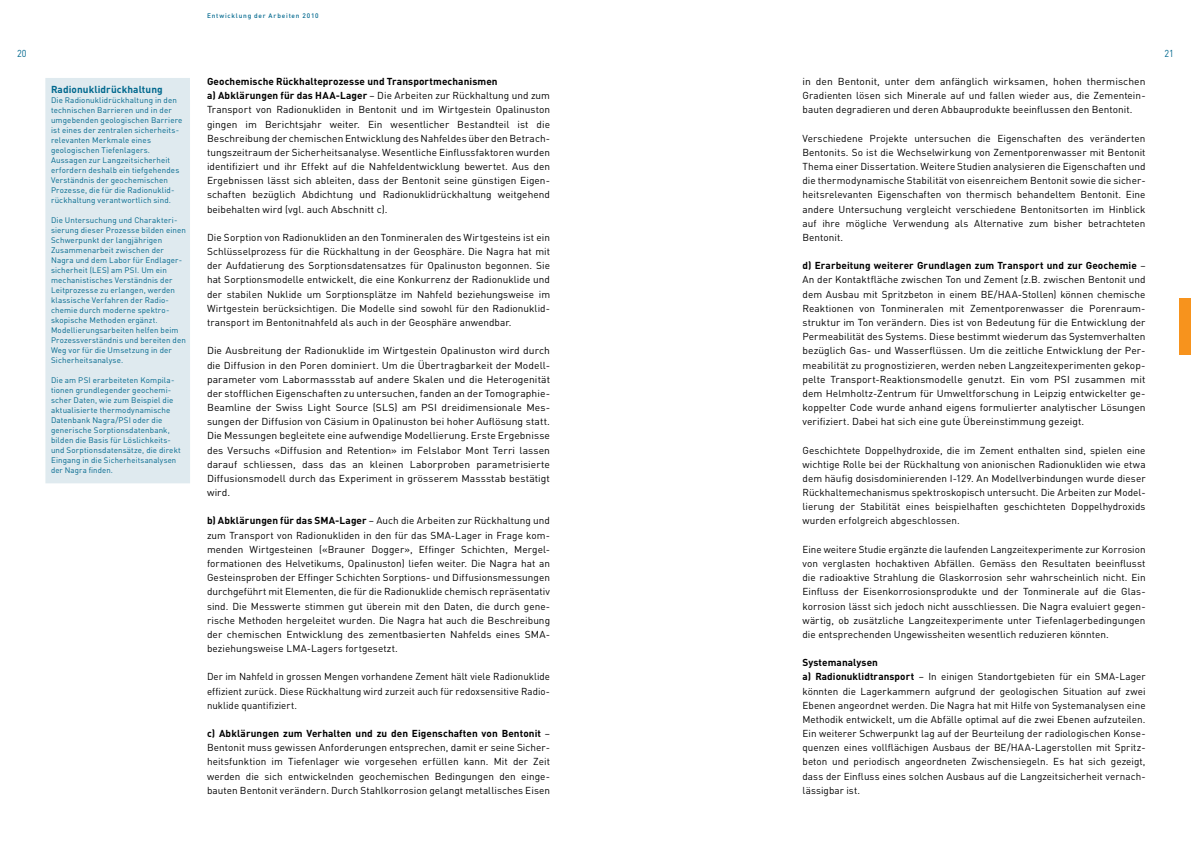
<style>
.page{position:relative;width:1191px;height:842px;background:#fff}
.page>*{position:absolute;margin:0;border:0;box-sizing:border-box;transform-origin:0 0}
.t1{font:10px/14.2px "FFDIN";letter-spacing:.005em;color:#000;text-align:justify}
.t2{font:700 10px "FFDIN";letter-spacing:.01em;color:#00688e}
.t3{font:10px "FFDIN";color:#00688e;scale:.9 1}
.t4{font:8px/10px "FFDIN";letter-spacing:.015em;color:#00688e}
.t5{font:500 6.5px "FFDIN";letter-spacing:.125em;color:#00688e}
.s1{font-weight:700}
</style>
<div class="page">
<div style="left:45px;top:78px;width:145px;height:405px;background:#dfeaef"></div>
<div style="left:1179px;top:298px;width:12px;height:56px;background:#f7931d"></div>
<p class="t5" style="left:207px;top:11px;width:113px">Entwicklung der Arbeiten 2010</p>
<p class="t3" style="left:17px;top:47px;width:12px">20</p>
<p class="t3" style="left:1164px;top:47px;width:12px">21</p>
<p class="t2" style="left:51px;top:83px;width:113px">Radionuklidrückhaltung</p>
<p class="t4" style="left:51px;top:95px;width:133px">Die Radionuklidrückhaltung in den technischen Barrieren und in der umgebenden geologischen Barriere ist eines der zentralen sicherheits&shy;relevanten Merkmale eines geologischen Tiefenlagers.<br>Aussagen zur Langzeitsicherheit erfordern deshalb ein tiefgehendes Verständnis der geochemischen Prozesse, die für die Radionuklid&shy;rückhaltung verantwortlich sind.</p>
<p class="t4" style="left:51px;top:215px;width:136px">Die Untersuchung und Charakteri&shy;sierung dieser Prozesse bilden einen<br>Schwerpunkt der langjährigen<br>Zusammenarbeit zwischen der<br>Nagra und dem Labor für Endlager&shy;sicherheit (LES) am PSI. Um ein mechanistisches Verständnis der<br>Leitprozesse zu erlangen, werden klassische Verfahren der Radio&shy;chemie durch moderne spektro&shy;skopische Methoden ergänzt.<br>Modellierungsarbeiten helfen beim<br>Prozessverständnis und bereiten den<br>Weg vor für die Umsetzung in der<br>Sicherheitsanalyse.</p>
<p class="t4" style="left:51px;top:375px;width:131px">Die am PSI erarbeiteten Kompila&shy;tionen grundlegender geochemi&shy;scher Daten, wie zum Beispiel die aktualisierte thermodynamische<br>Datenbank Nagra/PSI oder die generische Sorptionsdatenbank, bilden die Basis für Löslichkeits&shy;und Sorptionsdatensätze, die direkt<br>Eingang in die Sicherheitsanalysen der Nagra finden.</p>
<p class="t1" style="left:207px;top:74px;width:344px;text-align:left"><span class="s1">Geochemische Rückhalteprozesse und Transportmechanismen<br>a) Abklärungen für das HAA-Lager</span> – Die Arbeiten zur Rückhaltung und zum Transport von Radionukliden in Bentonit und im Wirtgestein Opalinuston gingen im Berichtsjahr weiter. Ein wesentlicher Bestandteil ist die Beschreibung der chemischen Entwicklung des Nahfeldes über den Betrach&shy;tungszeitraum der Sicherheitsanalyse. Wesentliche Einflussfaktoren wurden identifiziert und ihr Effekt auf die Nahfeldentwicklung bewertet. Aus den Ergebnissen lässt sich ableiten, dass der Bentonit seine günstigen Eigen&shy;schaften bezüglich Abdichtung und Radionuklidrückhaltung weitgehend beibehalten wird (vgl. auch Abschnitt c).</p>
<p class="t1" style="left:207px;top:230px;width:345px;text-align:left">Die Sorption von Radionukliden an den Tonmineralen des Wirtgesteins ist ein Schlüsselprozess für die Rückhaltung in der Geosphäre. Die Nagra hat mit der Aufdatierung des Sorptionsdatensatzes für Opalinuston begonnen. Sie hat Sorptionsmodelle entwickelt, die eine Konkurrenz der Radionuklide und der stabilen Nuklide um Sorptionsplätze im Nahfeld beziehungsweise im Wirtgestein berücksichtigen. Die Modelle sind sowohl für den Radionuklid&shy;transport im Bentonitnahfeld als auch in der Geosphäre anwendbar.</p>
<p class="t1" style="left:207px;top:344px;width:344px">Die Ausbreitung der Radionuklide im Wirtgestein Opalinuston wird durch die Diffusion in den Poren dominiert. Um die Übertragbarkeit der Modell&shy;parameter vom Labormassstab auf andere Skalen und die Heterogenität der stofflichen Eigenschaften zu untersuchen, fanden an der Tomographie-Beamline der Swiss Light Source (SLS) am PSI dreidimensionale Mes&shy;sungen der Diffusion von Cäsium in Opalinuston bei hoher Auflösung statt.<br>Die Messungen begleitete eine aufwendige Modellierung. Erste Ergebnisse des Versuchs «Diffusion and Retention» im Felslabor Mont Terri lassen darauf schliessen, dass das an kleinen Laborproben parametrisierte Diffusionsmodell durch das Experiment in grösserem Massstab bestätigt wird.</p>
<p class="t1" style="left:207px;top:514px;width:344px;text-align:left"><span class="s1">b) Abklärungen für das SMA-Lager</span> – Auch die Arbeiten zur Rückhaltung und zum Transport von Radionukliden in den für das SMA-Lager in Frage kom&shy;menden Wirtgesteinen («Brauner Dogger», Effinger Schichten, Mergel&shy;formationen des Helvetikums, Opalinuston) liefen weiter. Die Nagra hat an Gesteinsproben der Effinger Schichten Sorptions- und Diffusionsmessungen durchgeführt mit Elementen, die für die Radionuklide chemisch repräsentativ sind. Die Messwerte stimmen gut überein mit den Daten, die durch gene&shy;rische Methoden hergeleitet wurden. Die Nagra hat auch die Beschreibung der chemischen Entwicklung des zementbasierten Nahfelds eines SMA&shy;beziehungsweise LMA-Lagers fortgesetzt.</p>
<p class="t1" style="left:207px;top:669px;width:344px">Der im Nahfeld in grossen Mengen vorhandene Zement hält viele Radionuklide effizient zurück. Diese Rückhaltung wird zurzeit auch für redoxsensitive Radio&shy;nuklide quantifiziert.</p>
<p class="t1" style="left:207px;top:726px;width:344px"><span class="s1">c) Abklärungen zum Verhalten und zu den Eigenschaften von Bentonit</span> – Bentonit muss gewissen Anforderungen entsprechen, damit er seine Sicher&shy;heitsfunktion im Tiefenlager wie vorgesehen erfüllen kann. Mit der Zeit werden die sich entwickelnden geochemischen Bedingungen den einge&shy;bauten Bentonit verändern. Durch Stahlkorrosion gelangt metallisches Eisen</p>
<p class="t1" style="left:802px;top:74px;width:344px">in den Bentonit, unter dem anfänglich wirksamen, hohen thermischen Gradienten lösen sich Minerale auf und fallen wieder aus, die Zementein&shy;bauten degradieren und deren Abbauprodukte beeinflussen den Bentonit.</p>
<p class="t1" style="left:802px;top:131px;width:344px">Verschiedene Projekte untersuchen die Eigenschaften des veränderten Bentonits. So ist die Wechselwirkung von Zementporenwasser mit Bentonit Thema einer Dissertation. Weitere Studien analysieren die Eigenschaften und die thermodynamische Stabilität von eisenreichem Bentonit sowie die sicher&shy;heitsrelevanten Eigenschaften von thermisch behandeltem Bentonit. Eine andere Untersuchung vergleicht verschiedene Bentonitsorten im Hinblick auf ihre mögliche Verwendung als Alternative zum bisher betrachteten Bentonit.</p>
<p class="t1" style="left:802px;top:258px;width:345px"><span class="s1">d) Erarbeitung weiterer Grundlagen zum Transport und zur Geochemie</span> – An der Kontaktfläche zwischen Ton und Zement (z.B. zwischen Bentonit und dem Ausbau mit Spritzbeton in einem BE/HAA-Stollen) können chemische Reaktionen von Tonmineralen mit Zementporenwasser die Porenraum&shy;struktur im Ton verändern. Dies ist von Bedeutung für die Entwicklung der Permeabilität des Systems. Diese bestimmt wiederum das Systemverhalten bezüglich Gas- und Wasserflüssen. Um die zeitliche Entwicklung der Per&shy;meabilität zu prognostizieren, werden neben Langzeitexperimenten gekop&shy;pelte Transport-Reaktionsmodelle genutzt. Ein vom PSI zusammen mit dem Helmholtz-Zentrum für Umweltforschung in Leipzig entwickelter ge&shy;koppelter Code wurde anhand eigens formulierter analytischer Lösungen verifiziert. Dabei hat sich eine gute Übereinstimmung gezeigt.</p>
<p class="t1" style="left:802px;top:443px;width:344px">Geschichtete Doppelhydroxide, die im Zement enthalten sind, spielen eine wichtige Rolle bei der Rückhaltung von anionischen Radionukliden wie etwa dem häufig dosisdominierenden I-129. An Modellverbindungen wurde dieser Rückhaltemechanismus spektroskopisch untersucht. Die Arbeiten zur Model&shy;lierung der Stabilität eines beispielhaften geschichteten Doppelhydroxids wurden erfolgreich abgeschlossen.</p>
<p class="t1" style="left:802px;top:542px;width:344px;text-align:left">Eine weitere Studie ergänzte die laufenden Langzeitexperimente zur Korrosion von verglasten hochaktiven Abfällen. Gemäss den Resultaten beeinflusst die radioaktive Strahlung die Glaskorrosion sehr wahrscheinlich nicht. Ein Einfluss der Eisenkorrosionsprodukte und der Tonminerale auf die Glas&shy;korrosion lässt sich jedoch nicht ausschliessen. Die Nagra evaluiert gegen&shy;wärtig, ob zusätzliche Langzeitexperimente unter Tiefenlagerbedingungen die entsprechenden Ungewissheiten wesentlich reduzieren könnten.</p>
<p class="t1" style="left:802px;top:655px;width:344px;text-align:left"><span class="s1">Systemanalysen<br>a) Radionuklidtransport</span> – In einigen Standortgebieten für ein SMA-Lager könnten die Lagerkammern aufgrund der geologischen Situation auf zwei Ebenen angeordnet werden. Die Nagra hat mit Hilfe von Systemanalysen eine Methodik entwickelt, um die Abfälle optimal auf die zwei Ebenen aufzuteilen.<br>Ein weiterer Schwerpunkt lag auf der Beurteilung der radiologischen Konse&shy;quenzen eines vollflächigen Ausbaus der BE/HAA-Lagerstollen mit Spritz&shy;beton und periodisch angeordneten Zwischensiegeln. Es hat sich gezeigt, dass der Einfluss eines solchen Ausbaus auf die Langzeitsicherheit vernach&shy;lässigbar ist.</p>
</div>
